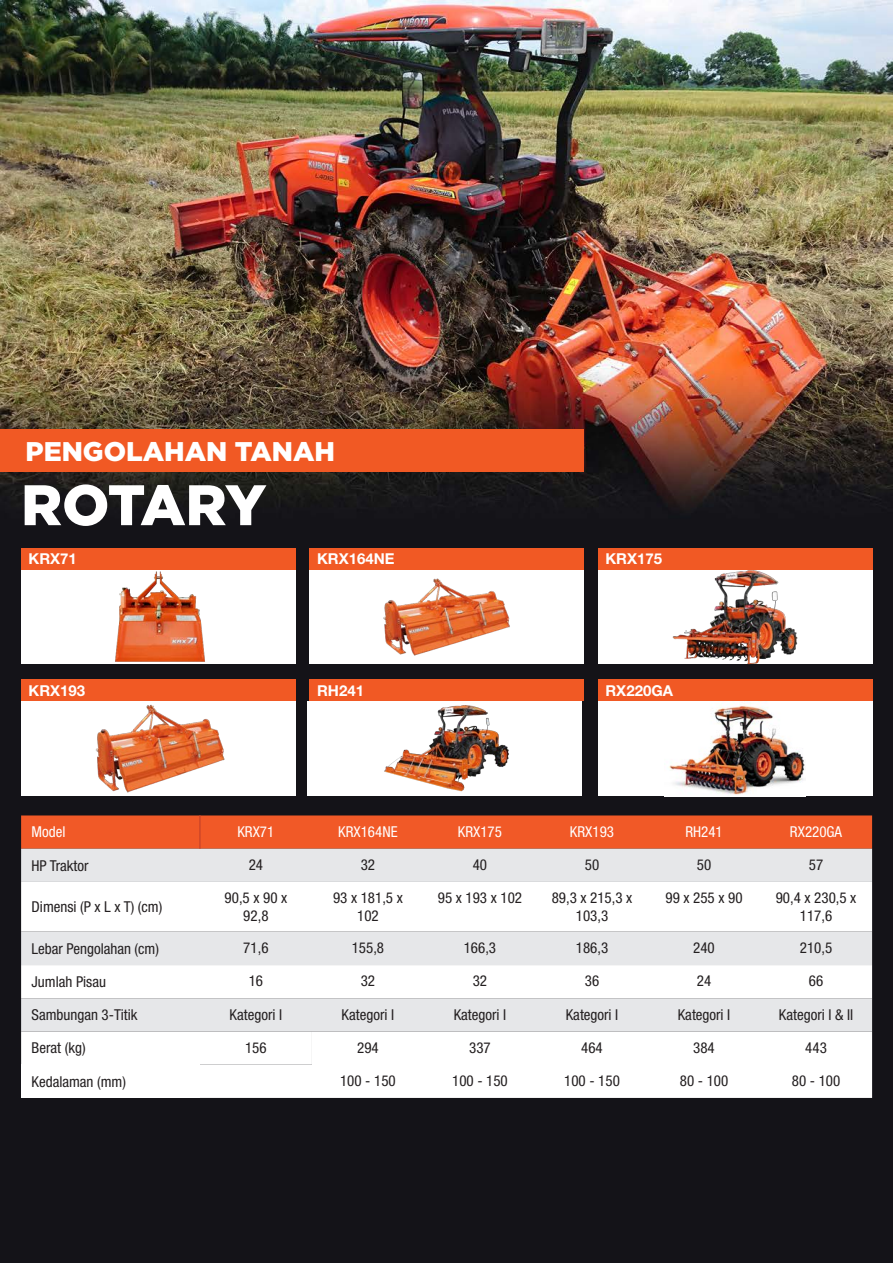
<style>
.page{position:relative;width:893px;height:1263px;background:#fff}
.page>*{position:absolute;margin:0;border:0;box-sizing:border-box;transform-origin:0 0}
.t1{font:900 57px "Gotham HTF";letter-spacing:-.025em;color:#fff}
.t2{font:900 27px "Gotham HTF";color:#fff}
.t3{font:condensed 15px/18px "Helvetica Neue LT Std";color:#231f20;text-align:center}
.t4{font:condensed 15px "Helvetica Neue LT Std";color:#fff}
.t5{font:700 15px "Helvetica Neue LT Std";color:#fff}
</style>
<div class="page">
<img style="left:0;top:0;width:893px;height:1263px">
<div style="left:21px;top:569px;width:274px;height:95px;background:#fff"></div>
<img style="left:79px;top:569px;width:158px;height:93px">
<div style="left:21px;top:548px;width:274px;height:21px;background:#f15924"></div>
<div style="left:21px;top:815px;width:851px;height:34px;background:#f15927"></div>
<div style="left:21px;top:849px;width:851px;height:182px;background:#e6e7e9"></div>
<svg style="left:21px;top:882px;width:851px;height:50px"></svg>
<svg style="left:21px;top:965px;width:851px;height:33px"></svg>
<svg style="left:21px;top:1031px;width:851px;height:67px"></svg>
<div style="left:21px;top:1065px;width:179px;height:33px;background:#fff"></div>
<hr style="left:199px;top:815px;width:2px;height:34px;background:#ce4628">
<div style="left:0;top:429px;width:584px;height:42px;background:#f15924"></div>
<div style="left:310px;top:569px;width:274px;height:95px;background:#fff"></div>
<img style="left:367px;top:569px;width:159px;height:87px">
<div style="left:310px;top:548px;width:274px;height:21px;background:#f15924"></div>
<div style="left:598px;top:569px;width:274px;height:95px;background:#fff"></div>
<img style="left:656px;top:569px;width:158px;height:95px">
<div style="left:598px;top:548px;width:274px;height:21px;background:#f15924"></div>
<div style="left:21px;top:701px;width:274px;height:95px;background:#fff"></div>
<img style="left:96px;top:704px;width:129px;height:89px">
<div style="left:21px;top:680px;width:274px;height:21px;background:#f15924"></div>
<div style="left:308px;top:701px;width:274px;height:95px;background:#fff"></div>
<img style="left:384px;top:705px;width:125px;height:87px">
<div style="left:310px;top:680px;width:274px;height:21px;background:#f15924"></div>
<div style="left:598px;top:701px;width:274px;height:95px;background:#fff"></div>
<img style="left:669px;top:701px;width:136px;height:94px">
<div style="left:598px;top:680px;width:274px;height:21px;background:#f15924"></div>
<p class="t2" style="left:26px;top:436px;width:311px">PENGOLAHAN TANAH</p>
<p class="t1" style="left:21px;top:472px;width:247px">ROTARY</p>
<p class="t5" style="left:317px;top:549px;width:79px">KRX164NE</p>
<p class="t5" style="left:605px;top:549px;width:58px">KRX175</p>
<p class="t5" style="left:29px;top:549px;width:50px">KRX71</p>
<p class="t5" style="left:29px;top:681px;width:58px">KRX193</p>
<p class="t5" style="left:317px;top:681px;width:48px">RH241</p>
<p class="t5" style="left:605px;top:681px;width:69px">RX220GA</p>
<p class="t4" style="left:32px;top:823px;width:35px">Model</p>
<p class="t4" style="left:237px;top:823px;width:38px">KRX71</p>
<p class="t4" style="left:338px;top:823px;width:61px">KRX164NE</p>
<p class="t4" style="left:458px;top:823px;width:46px">KRX175</p>
<p class="t4" style="left:570px;top:823px;width:46px">KRX193</p>
<p class="t4" style="left:685px;top:823px;width:39px">RH241</p>
<p class="t4" style="left:790px;top:823px;width:54px">RX220GA</p>
<p class="t3" style="left:32px;top:856px;width:58px">HP Traktor</p>
<p class="t3" style="left:249px;top:855px;width:16px">24</p>
<p class="t3" style="left:361px;top:855px;width:16px">32</p>
<p class="t3" style="left:473px;top:855px;width:16px">40</p>
<p class="t3" style="left:585px;top:855px;width:16px">50</p>
<p class="t3" style="left:697px;top:855px;width:16px">50</p>
<p class="t3" style="left:809px;top:855px;width:16px">57</p>
<p class="t3" style="left:32px;top:898px;width:132px">Dimensi (P x L x T) (cm)</p>
<p class="t3" style="left:225px;top:889px;width:64px">90,5 x 90 x<br>92,8</p>
<p class="t3" style="left:333px;top:889px;width:71px">93 x 181,5 x<br>102</p>
<p class="t3" style="left:438px;top:889px;width:86px">95 x 193 x 102</p>
<p class="t3" style="left:552px;top:889px;width:82px">89,3 x 215,3 x<br>103,3</p>
<p class="t3" style="left:665px;top:889px;width:78px">99 x 255 x 90</p>
<p class="t3" style="left:776px;top:889px;width:82px">90,4 x 230,5 x<br>117,6</p>
<p class="t3" style="left:32px;top:939px;width:129px">Lebar Pengolahan (cm)</p>
<p class="t3" style="left:243px;top:938px;width:27px">71,6</p>
<p class="t3" style="left:352px;top:938px;width:34px">155,8</p>
<p class="t3" style="left:464px;top:938px;width:34px">166,3</p>
<p class="t3" style="left:576px;top:938px;width:34px">186,3</p>
<p class="t3" style="left:693px;top:938px;width:23px">240</p>
<p class="t3" style="left:800px;top:938px;width:34px">210,5</p>
<p class="t3" style="left:32px;top:972px;width:76px">Jumlah Pisau</p>
<p class="t3" style="left:249px;top:972px;width:16px">16</p>
<p class="t3" style="left:361px;top:972px;width:16px">32</p>
<p class="t3" style="left:473px;top:972px;width:16px">32</p>
<p class="t3" style="left:585px;top:972px;width:16px">36</p>
<p class="t3" style="left:697px;top:972px;width:16px">24</p>
<p class="t3" style="left:809px;top:972px;width:16px">66</p>
<p class="t3" style="left:32px;top:1006px;width:107px">Sambungan 3-Titik</p>
<p class="t3" style="left:230px;top:1005px;width:54px">Kategori I</p>
<p class="t3" style="left:342px;top:1005px;width:54px">Kategori I</p>
<p class="t3" style="left:454px;top:1005px;width:54px">Kategori I</p>
<p class="t3" style="left:566px;top:1005px;width:54px">Kategori I</p>
<p class="t3" style="left:678px;top:1005px;width:54px">Kategori I</p>
<p class="t3" style="left:779px;top:1005px;width:76px">Kategori I &amp; II</p>
<p class="t3" style="left:32px;top:1039px;width:56px">Berat (kg)</p>
<p class="t3" style="left:245px;top:1038px;width:23px">156</p>
<p class="t3" style="left:357px;top:1038px;width:23px">294</p>
<p class="t3" style="left:469px;top:1038px;width:23px">337</p>
<p class="t3" style="left:581px;top:1038px;width:23px">464</p>
<p class="t3" style="left:693px;top:1038px;width:23px">384</p>
<p class="t3" style="left:805px;top:1038px;width:23px">443</p>
<p class="t3" style="left:32px;top:1072px;width:96px">Kedalaman (mm)</p>
<p class="t3" style="left:340px;top:1071px;width:57px">100 - 150</p>
<p class="t3" style="left:452px;top:1071px;width:57px">100 - 150</p>
<p class="t3" style="left:564px;top:1071px;width:57px">100 - 150</p>
<p class="t3" style="left:680px;top:1071px;width:50px">80 - 100</p>
<p class="t3" style="left:792px;top:1071px;width:50px">80 - 100</p>
</div>
